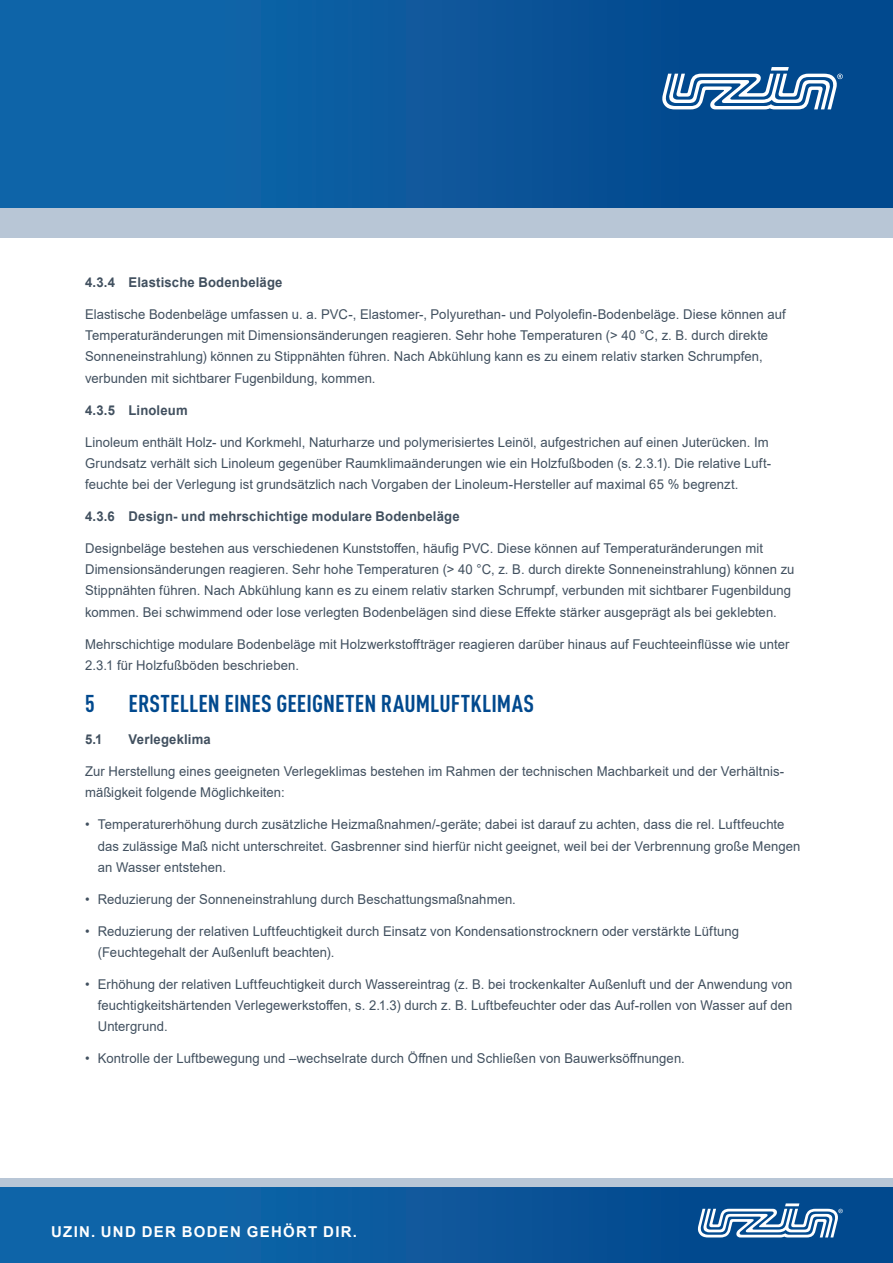
<style>
.page{position:relative;width:893px;height:1263px;background:#fff}
.page>*{position:absolute;margin:0;border:0;box-sizing:border-box;transform-origin:0 0}
.BU_Links_VERSAL{font:700 condensed 24px "DIN Pro";letter-spacing:.005em;color:#01498e}
.t1{font:700 15px "Arial";letter-spacing:.085em;color:#fff}
.BU_Links_VERSAL-2{font:13.5px/21.3px "Arial";letter-spacing:.005em;color:#41505f}
.BU_Links_VERSAL-3{font:700 13.5px "Arial";letter-spacing:.015em;color:#41505f}
</style>
<div class="page">
<div style="left:0;top:1186px;width:893px;height:77px;background:linear-gradient(to right,#1269ad,#01448a)"></div>
<div style="left:0;top:1178px;width:893px;height:8px;background:#b8c6d6"></div>
<div style="left:0;top:0;width:893px;height:208px;background:linear-gradient(to right,#1269ad,#01448a)"></div>
<div style="left:0;top:208px;width:893px;height:30px;background:#b8c6d6"></div>
<svg style="left:698px;top:1203px;width:145px;height:34px"></svg>
<svg style="left:662px;top:67px;width:181px;height:42px"></svg>
<p class="BU_Links_VERSAL-3" style="left:85px;top:273px;width:199px">4.3.4 Elastische Bodenbeläge</p>
<p class="BU_Links_VERSAL-2" style="left:85px;top:303px;width:702px">Elastische Bodenbeläge umfassen u. a. PVC-, Elastomer-, Polyurethan- und Polyolefin-Bodenbeläge. Diese können auf Temperaturänderungen mit Dimensionsänderungen reagieren. Sehr hohe Temperaturen (&gt; 40 °C, z. B. durch direkte Sonneneinstrahlung) können zu Stippnähten führen. Nach Abkühlung kann es zu einem relativ starken Schrumpfen, verbunden mit sichtbarer Fugenbildung, kommen.</p>
<p class="BU_Links_VERSAL-3" style="left:85px;top:400px;width:104px">4.3.5 Linoleum</p>
<p class="BU_Links_VERSAL-2" style="left:85px;top:431px;width:687px">Linoleum enthält Holz- und Korkmehl, Naturharze und polymerisiertes Leinöl, aufgestrichen auf einen Juterücken. Im<br>Grundsatz verhält sich Linoleum gegenüber Raumklimaänderungen wie ein Holzfußboden (s. 2.3.1). Die relative Luft&shy;feuchte bei der Verlegung ist grundsätzlich nach Vorgaben der Linoleum-Hersteller auf maximal 65 % begrenzt.</p>
<p class="BU_Links_VERSAL-3" style="left:85px;top:507px;width:376px">4.3.6 Design- und mehrschichtige modulare Bodenbeläge</p>
<p class="BU_Links_VERSAL-2" style="left:85px;top:537px;width:711px">Designbeläge bestehen aus verschiedenen Kunststoffen, häufig PVC. Diese können auf Temperaturänderungen mit Dimensionsänderungen reagieren. Sehr hohe Temperaturen (&gt; 40 °C, z. B. durch direkte Sonneneinstrahlung) können zu Stippnähten führen. Nach Abkühlung kann es zu einem relativ starken Schrumpf, verbunden mit sichtbarer Fugenbildung kommen. Bei schwimmend oder lose verlegten Bodenbelägen sind diese Effekte stärker ausgeprägt als bei geklebten.</p>
<p class="BU_Links_VERSAL-2" style="left:85px;top:633px;width:706px">Mehrschichtige modulare Bodenbeläge mit Holzwerkstoffträger reagieren darüber hinaus auf Feuchteeinflüsse wie unter<br>2.3.1 für Holzfußböden beschrieben.</p>
<p class="BU_Links_VERSAL" style="left:85px;top:686px;width:11px">5</p>
<p class="BU_Links_VERSAL" style="left:129px;top:686px;width:407px">ERSTELLEN EINES GEEIGNETEN RAUMLUFTKLIMAS</p>
<p class="BU_Links_VERSAL-3" style="left:85px;top:730px;width:19px">5.1</p>
<p class="BU_Links_VERSAL-3" style="left:129px;top:730px;width:84px">Verlegeklima</p>
<p class="BU_Links_VERSAL-2" style="left:85px;top:761px;width:701px">Zur Herstellung eines geeigneten Verlegeklimas bestehen im Rahmen der technischen Machbarkeit und der Verhältnis&shy;mäßigkeit folgende Möglichkeiten:</p>
<p class="BU_Links_VERSAL-2" style="left:98px;top:814px;width:704px;text-indent:-13px">• Temperaturerhöhung durch zusätzliche Heizmaßnahmen/-geräte; dabei ist darauf zu achten, dass die rel. Luftfeuchte das zulässige Maß nicht unterschreitet. Gasbrenner sind hierfür nicht geeignet, weil bei der Verbrennung große Mengen an Wasser entstehen.</p>
<p class="BU_Links_VERSAL-2" style="left:85px;top:888px;width:432px">• Reduzierung der Sonneneinstrahlung durch Beschattungsmaßnahmen.</p>
<p class="BU_Links_VERSAL-2" style="left:98px;top:920px;width:643px;text-indent:-13px">• Reduzierung der relativen Luftfeuchtigkeit durch Einsatz von Kondensationstrocknern oder verstärkte Lüftung (Feuchtegehalt der Außenluft beachten).</p>
<p class="BU_Links_VERSAL-2" style="left:98px;top:973px;width:696px;text-align:justify;text-indent:-13px">• Erhöhung der relativen Luftfeuchtigkeit durch Wassereintrag (z. B. bei trockenkalter Außenluft und der Anwendung von feuchtigkeitshärtenden Verlegewerkstoffen, s. 2.1.3) durch z. B. Luftbefeuchter oder das Auf-rollen von Wasser auf den Untergrund.</p>
<p class="BU_Links_VERSAL-2" style="left:85px;top:1048px;width:601px">• Kontrolle der Luftbewegung und –wechselrate durch Öffnen und Schließen von Bauwerksöffnungen.</p>
<p class="t1" style="left:51px;top:1221px;width:307px">UZIN. UND DER BODEN GEHÖRT DIR.</p>
</div>
